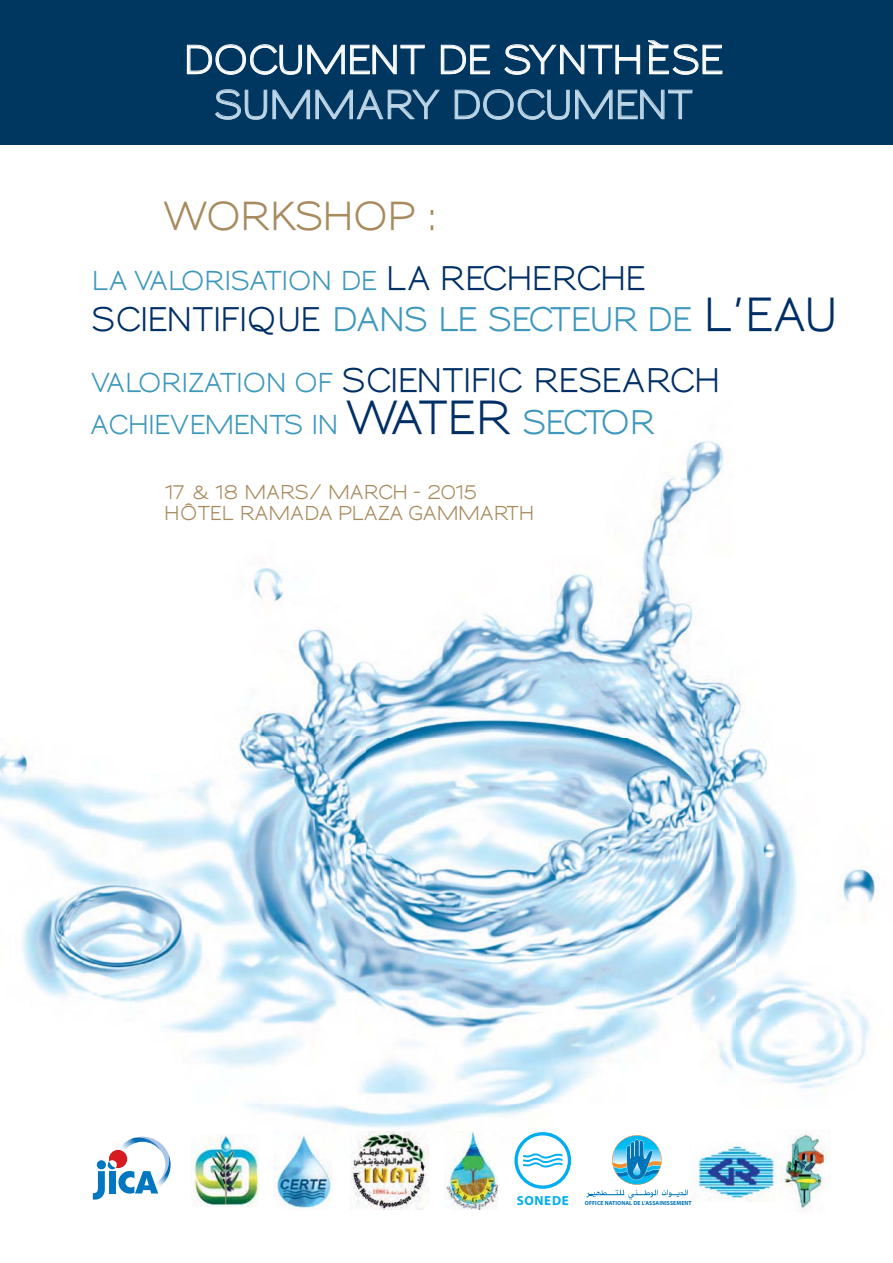
<style>
.page{position:relative;width:893px;height:1263px;background:#fff}
.page>*{position:absolute;margin:0;border:0;box-sizing:border-box;transform-origin:0 0}
.t1{font:700 37.5px "Sansumi";letter-spacing:-.015em;color:#fff;scale:.95 1}
.t2{font:700 37.5px "Sansumi";letter-spacing:-.035em;color:#bed7e8;scale:.95 1}
.t3{font:700 37.5px "Sansumi";letter-spacing:-.015em;color:#a78a5e;scale:.95 1}
.t4{font:700 31.65px "Sansumi";letter-spacing:-.05em;color:#3e98bd;scale:.95 1}
.t5{font:700 31.65px "Sansumi";letter-spacing:-.03em;color:#002f66;scale:.95 1}
.t6{font:700 25.2px "Sansumi";letter-spacing:-.025em;color:#3e98bd;scale:.95 1}
.t7{font:700 25.2px "Sansumi";letter-spacing:-.075em;color:#3e98bd;scale:.95 1}
.t8{font:700 18.6px/21.3px "Sansumi";letter-spacing:.03em;color:#a78a5e;scale:.95 1}
.t9{font:700 6px "Myriad Pro";letter-spacing:.02em;color:#0074b6;scale:.96 1}
.s1{font-size:31.65px;color:#002f66}
.s2{color:#002f66}
.s3{font-size:44.25px;color:#002f66}
.s4{font-size:25.2px;color:#3e98bd}
.s5{font-size:31.65px}
.s6{font-size:13.2px;color:#00aeef}
</style>
<div class="page">
<img style="left:0;top:441px;width:734px;height:769px">
<img style="left:734px;top:692px;width:144px;height:397px">
<svg style="left:514px;top:1132px;width:57px;height:57px"></svg>
<svg style="left:93px;top:1137px;width:76px;height:63px"></svg>
<img style="left:120px;top:1138px;width:41px;height:14px">
<img style="left:156px;top:1154px;width:15px;height:33px">
<img style="left:445px;top:1131px;width:53px;height:78px">
<img style="left:274px;top:1131px;width:58px;height:78px">
<img style="left:349px;top:1131px;width:82px;height:78px">
<img style="left:350px;top:1131px;width:78px;height:78px">
<img style="left:690px;top:1202px;width:44px;height:7px">
<img style="left:690px;top:1141px;width:86px;height:61px">
<img style="left:259px;top:1134px;width:3px;height:72px">
<img style="left:191px;top:1134px;width:68px;height:72px">
<img style="left:783px;top:1130px;width:46px;height:81px">
<svg style="left:585px;top:1135px;width:103px;height:65px"></svg>
<div style="left:0;top:0;width:892px;height:145px;background:#003760"></div>
<svg style="left:187px;top:44px;width:238px;height:31px"></svg>
<svg style="left:441px;top:44px;width:49px;height:30px"></svg>
<svg style="left:504px;top:40px;width:219px;height:35px"></svg>
<svg style="left:215px;top:89px;width:225px;height:31px"></svg>
<svg style="left:454px;top:89px;width:239px;height:31px"></svg>
<h1 class="t1" style="left:182px;top:39px;width:572px">DOCUMENT DE SYNTHÈSE</h1>
<h1 class="t2" style="left:214px;top:84px;width:505px">SUMMARY DOCUMENT</h1>
<h1 class="t3" style="left:164px;top:195px;width:289px">WORKSHOP :</h1>
<h3 class="t6" style="left:92px;top:266px;width:585px">LA VALORISATION DE <span class="s1">LA RECHERCHE</span></h3>
<h2 class="t4" style="left:92px;top:302px;width:788px"><span class="s2">SCIENTIFIQUE</span> DANS LE SECTEUR DE <span class="s3">L’EAU</span></h2>
<h2 class="t5" style="left:92px;top:363px;width:664px"><span class="s4">VALORIZATION OF</span> SCIENTIFIC RESEARCH</h2>
<h3 class="t7" style="left:92px;top:411px;width:593px">ACHIEVEMENTS IN <span class="s3">WATER</span> <span class="s5">SECTOR</span></h3>
<p class="t8" style="left:164px;top:482px;width:392px">17 &amp; 18 MARS/ MARCH - 2015<br>HÔTEL RAMADA PLAZA GAMMARTH</p>
<p class="t9" style="left:517px;top:1200px;width:184px"><span class="s6">SONEDE</span> OFFICE NATIONAL DE L’ASSAINISSEMENT</p>
</div>
